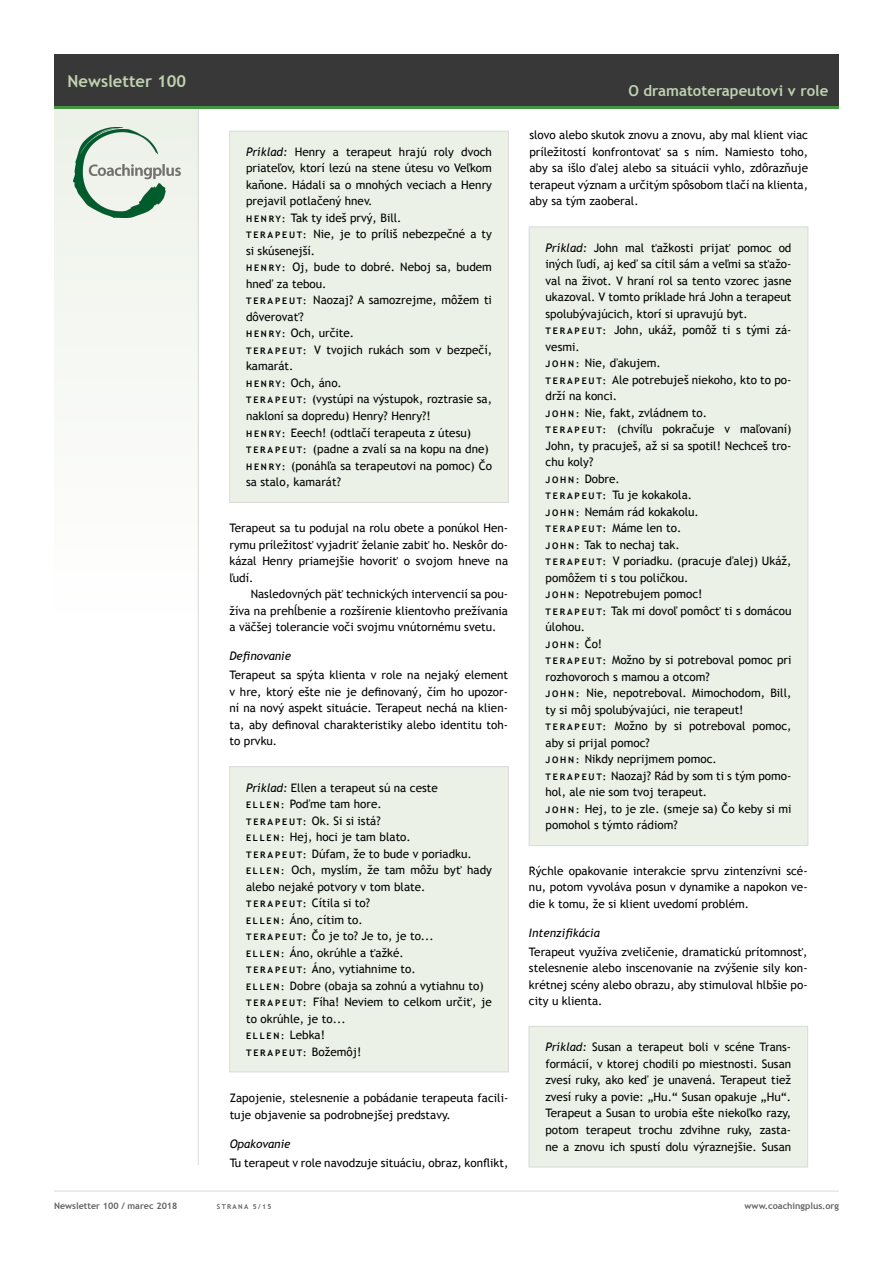
<style>
.page{position:relative;width:893px;height:1263px;background:#fff}
.page>*{position:absolute;margin:0;border:0;box-sizing:border-box;transform-origin:0 0}
.t1{font:700 16.5px "Trebuchet MS";color:#c0d2b0}
.t2{font:700 15px "Trebuchet MS";color:#c0d2b0}
.t3{font:11.7px/16.5px "Trebuchet MS";color:#000;text-align:justify}
.t4{font:italic 11.7px "Trebuchet MS";color:#000}
.t5{font:700 9px "Trebuchet MS";color:#636362}
.t6{font:700 9px/16.5px "Trebuchet MS";letter-spacing:.2em;color:#000}
.t7{font:700 6.75px "Trebuchet MS";letter-spacing:.2em;color:#636362}
.s1{font-style:italic}
.s2{font-weight:700;font-size:9px}
.s3{font-weight:400;font-size:11.7px}
</style>
<div class="page">
<div style="left:54px;top:106px;width:145px;height:525px;background:#f7f9f5"></div>
<hr style="left:54px;top:1191px;width:785px;height:1px;background:#dadad9">
<hr style="left:198px;top:108px;width:1px;height:1057px;background:#dadad9">
<div style="left:54px;top:54px;width:785px;height:53px;background:#383838"></div>
<hr style="left:54px;top:106px;width:785px;height:3px;background:#449542">
<img style="left:74px;top:127px;width:106px;height:91px">
<div style="left:230px;top:131px;width:278px;height:371px;background:#ecf1e8"></div>
<div style="left:229px;top:131px;width:280px;height:372px;border:1px solid #dadad9"></div>
<div style="left:529px;top:227px;width:279px;height:618px;background:#ecf1e8"></div>
<div style="left:529px;top:227px;width:279px;height:619px;border:1px solid #dadad9"></div>
<div style="left:230px;top:767px;width:278px;height:305px;background:#ecf1e8"></div>
<div style="left:229px;top:766px;width:280px;height:306px;border:1px solid #dadad9"></div>
<div style="left:529px;top:1026px;width:279px;height:141px;background:#ecf1e8"></div>
<div style="left:529px;top:1026px;width:279px;height:141px;border:1px solid #dadad9"></div>
<h1 class="t1" style="left:68px;top:70px;width:120px">Newsletter 100</h1>
<p class="t2" style="left:628px;top:81px;width:201px">O dramatoterapeutovi v role</p>
<p class="t3" style="left:529px;top:127px;width:280px">slovo alebo skutok znovu a znovu, aby mal klient viac príležitostí konfrontovať sa s ním. Namiesto toho, aby sa išlo ďalej alebo sa situácii vyhlo, zdôrazňuje terapeut význam a určitým spôsobom tlačí na klienta, aby sa tým zaoberal.</p>
<p class="t3" style="left:246px;top:144px;width:247px;text-align:left"><span class="s1">Príklad:</span> Henry a terapeut hrajú roly dvoch priateľov, ktorí lezú na stene útesu vo Veľkom kaňone. Hádali sa o mnohých veciach a Henry prejavil potlačený hnev.<br><span class="s2">H E N RY:</span> Tak ty ideš prvý, Bill.<br><span class="s2">T E R A P E U T:</span> Nie, je to príliš nebezpečné a ty si skúsenejší.<br><span class="s2">H E N RY:</span> Oj, bude to dobré. Neboj sa, budem hneď za tebou.<br><span class="s2">T E R A P E U T:</span> Naozaj? A samozrejme, môžem ti dôverovať?<br><span class="s2">H E N RY:</span> Och, určite.<br><span class="s2">T E R A P E U T:</span> V tvojich rukách som v bezpečí, kamarát.<br><span class="s2">H E N RY:</span> Och, áno.<br><span class="s2">T E R A P E U T:</span> (vystúpi na výstupok, roztrasie sa, nakloní sa dopredu) Henry? Henry?!<br><span class="s2">H E N RY:</span> Eeech! (odtlačí terapeuta z útesu)<br><span class="s2">T E R A P E U T:</span> (padne a zvalí sa na kopu na dne)<br><span class="s2">H E N RY:</span> (ponáhľa sa terapeutovi na pomoc) Čo sa stalo, kamarát?</p>
<p class="t3" style="left:546px;top:239px;width:247px;text-align:left"><span class="s1">Príklad:</span> John mal ťažkosti prijať pomoc od iných ľudí, aj keď sa cítil sám a veľmi sa sťažo&shy;val na život. V hraní rol sa tento vzorec jasne ukazoval. V tomto príklade hrá John a terapeut spolubývajúcich, ktorí si upravujú byt.<br><span class="s2">T E R A P E U T:</span> John, ukáž, pomôž ti s tými zá&shy;vesmi.<br><span class="s2">J O H N :</span> Nie, ďakujem.<br><span class="s2">T E R A P E U T:</span> Ale potrebuješ niekoho, kto to po&shy;drží na konci.<br><span class="s2">J O H N :</span> Nie, fakt, zvládnem to.<br><span class="s2">T E R A P E U T:</span> (chvíľu pokračuje v maľovaní)<br>John, ty pracuješ, až si sa spotil! Nechceš tro&shy;chu koly?<br><span class="s2">J O H N :</span> Dobre.<br><span class="s2">T E R A P E U T:</span> Tu je kokakola.<br><span class="s2">J O H N :</span> Nemám rád kokakolu.<br><span class="s2">TERAPEUT:</span> Máme len to.<br><span class="s2">J O H N :</span> Tak to nechaj tak.<br><span class="s2">T E R A P E U T:</span> V poriadku. (pracuje ďalej) Ukáž, pomôžem ti s tou poličkou.<br><span class="s2">J O H N :</span> Nepotrebujem pomoc!<br><span class="s2">T E R A P E U T:</span> Tak mi dovoľ pomôcť ti s domácou úlohou.</p>
<p class="t6" style="left:546px;top:636px;width:58px">JOHN: <span class="s3">Čo!</span></p>
<p class="t3" style="left:546px;top:652px;width:247px;text-align:left"><span class="s2">T E R A P E U T:</span> Možno by si potreboval pomoc pri rozhovoroch s mamou a otcom?<br><span class="s2">J O H N :</span> Nie, nepotreboval. Mimochodom, Bill, ty si môj spolubývajúci, nie terapeut!<br><span class="s2">T E R A P E U T:</span> Možno by si potreboval pomoc, aby si prijal pomoc?<br><span class="s2">J O H N :</span> Nikdy neprijmem pomoc.<br><span class="s2">T E R A P E U T:</span> Naozaj? Rád by som ti s tým pomo&shy;hol, ale nie som tvoj terapeut.<br><span class="s2">J O H N :</span> Hej, to je zle. (smeje sa) Čo keby si mi pomohol s týmto rádiom?</p>
<p class="t3" style="left:229px;top:520px;width:280px">Terapeut sa tu podujal na rolu obete a ponúkol Hen&shy;rymu príležitosť vyjadriť želanie zabiť ho. Neskôr do&shy;kázal Henry priamejšie hovoriť o svojom hneve na ľudí.</p>
<p class="t3" style="left:229px;top:586px;width:280px;text-indent:21px">Nasledovných päť technických intervencií sa pou&shy;žíva na prehĺbenie a rozšírenie klientovho prežívania a väčšej tolerancie voči svojmu vnútornému svetu.</p>
<p class="t4" style="left:229px;top:649px;width:63px">Definovanie</p>
<p class="t3" style="left:229px;top:667px;width:280px">Terapeut sa spýta klienta v role na nejaký element v hre, ktorý ešte nie je definovaný, čím ho upozor&shy;ní na nový aspekt situácie. Terapeut nechá na klien&shy;ta, aby definoval charakteristiky alebo identitu toh&shy;to prvku.</p>
<p class="t3" style="left:246px;top:779px;width:247px;text-align:left"><span class="s1">Príklad:</span> Ellen a terapeut sú na ceste<br><span class="s2">E L L E N :</span> Poďme tam hore.<br><span class="s2">T E R A P E U T:</span> Ok. Si si istá?<br><span class="s2">E L L E N :</span> Hej, hoci je tam blato.<br><span class="s2">T E R A P E U T:</span> Dúfam, že to bude v poriadku.<br><span class="s2">E L L E N :</span> Och, myslím, že tam môžu byť hady alebo nejaké potvory v tom blate.<br><span class="s2">T E RA P E U T:</span> Cítila si to?<br><span class="s2">E L L E N :</span> Áno, cítim to.<br><span class="s2">T E R A P E U T:</span> Čo je to? Je to, je to...<br><span class="s2">E L L E N :</span> Áno, okrúhle a ťažké.<br><span class="s2">T E R A P E U T:</span> Áno, vytiahnime to.<br><span class="s2">E L L E N :</span> Dobre (obaja sa zohnú a vytiahnu to)<br><span class="s2">T E R A P E U T:</span> Fíha! Neviem to celkom určiť, je to okrúhle, je to...</p>
<p class="t6" style="left:246px;top:1027px;width:117px">ELLEN: <span class="s3">Lebka!<br></span>TERAPEUT: <span class="s3">Božemôj!</span></p>
<p class="t3" style="left:545px;top:1039px;width:247px"><span class="s1">Príklad:</span> Susan a terapeut boli v scéne Trans&shy;formácií, v ktorej chodili po miestnosti. Susan zvesí ruky, ako keď je unavená. Terapeut tiež zvesí ruky a povie: „Hu.“ Susan opakuje „Hu“.<br>Terapeut a Susan to urobia ešte niekoľko razy, potom terapeut trochu zdvihne ruky, zasta&shy;ne a znovu ich spustí dolu výraznejšie. Susan</p>
<p class="t3" style="left:529px;top:863px;width:280px">Rýchle opakovanie interakcie sprvu zintenzívni scé&shy;nu, potom vyvoláva posun v dynamike a napokon ve&shy;die k tomu, že si klient uvedomí problém.</p>
<p class="t4" style="left:529px;top:926px;width:72px">Intenzifikácia</p>
<p class="t3" style="left:529px;top:944px;width:280px">Terapeut využíva zveličenie, dramatickú prítomnosť, stelesnenie alebo inscenovanie na zvýšenie sily kon&shy;krétnej scény alebo obrazu, aby stimuloval hlbšie po&shy;city u klienta.</p>
<p class="t3" style="left:230px;top:1090px;width:280px">Zapojenie, stelesnenie a pobádanie terapeuta facili&shy;tuje objavenie sa podrobnejšej predstavy.</p>
<p class="t4" style="left:230px;top:1137px;width:62px">Opakovanie</p>
<p class="t3" style="left:230px;top:1155px;width:280px">Tu terapeut v role navodzuje situáciu, obraz, konflikt,</p>
<p class="t5" style="left:54px;top:1200px;width:125px">Newsletter 100 / marec 2018</p>
<p class="t7" style="left:217px;top:1202px;width:56px">STRANA 5/15</p>
<p class="t5" style="left:745px;top:1200px;width:96px">www.coachingplus.org</p>
</div>
